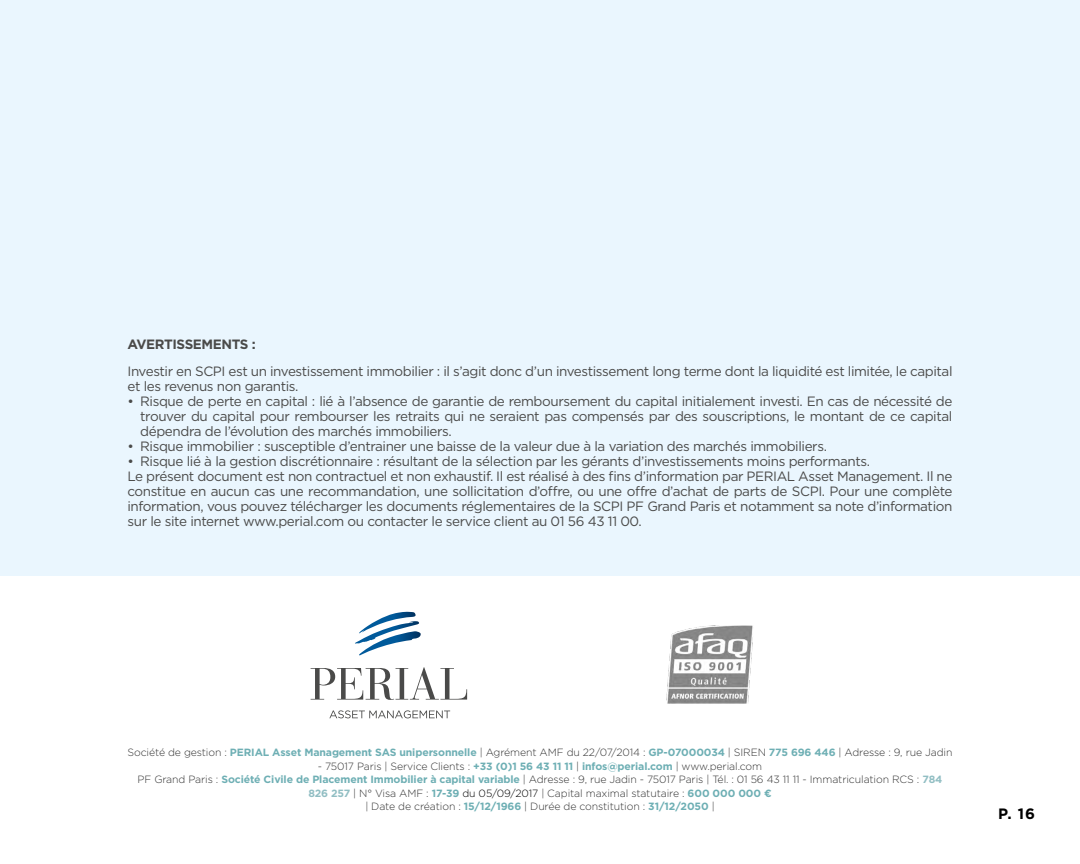
<style>
.page{position:relative;width:1080px;height:864px;background:#fff}
.page>*{position:absolute;margin:0;border:0;box-sizing:border-box;transform-origin:0 0}
.t1{font:700 15px "Gotham";color:#000}
.t2{font:13.5px/15px "Gotham";letter-spacing:-.03em;color:#4a4a49}
.t3{font:700 13.5px "Gotham";letter-spacing:-.03em;color:#4a4a49}
.t4{font:300 10.5px/13.5px "Gotham";letter-spacing:-.01em;color:#333;text-align:center}
.s1{font-weight:700;color:#6eafb4}
.s2{font-weight:700;color:#91bec3}
.s3{color:#000}
</style>
<div class="page">
<div style="left:0;top:0;width:1080px;height:576px;background:#eaf6fe"></div>
<svg style="left:329px;top:710px;width:121px;height:8px"></svg>
<svg style="left:311px;top:667px;width:156px;height:33px"></svg>
<svg style="left:355px;top:612px;width:66px;height:44px"></svg>
<img style="left:667px;top:626px;width:86px;height:77px">
<p class="t3" style="left:127px;top:335px;width:130px">AVERTISSEMENTS :</p>
<p class="t2" style="left:127px;top:363px;width:827px">Investir en SCPI est un investissement immobilier : il s’agit donc d’un investissement long terme dont la liquidité est limitée, le capital et les revenus non garantis.</p>
<p class="t2" style="left:140px;top:393px;width:814px;text-align:justify;text-indent:-13px">• Risque de perte en capital : lié à l’absence de garantie de remboursement du capital initialement investi. En cas de nécessité de trouver du capital pour rembourser les retraits qui ne seraient pas compensés par des souscriptions, le montant de ce capital dépendra de l’évolution des marchés immobiliers.</p>
<p class="t2" style="left:127px;top:438px;width:701px">• Risque immobilier : susceptible d’entrainer une baisse de la valeur due à la variation des marchés immobiliers.</p>
<p class="t2" style="left:127px;top:453px;width:827px">• Risque lié à la gestion discrétionnaire : résultant de la sélection par les gérants d’investissements moins performants.<br>Le présent document est non contractuel et non exhaustif. Il est réalisé à des fins d’information par PERIAL Asset Management. Il ne constitue en aucun cas une recommandation, une sollicitation d’offre, ou une offre d’achat de parts de SCPI. Pour une complète information, vous pouvez télécharger les documents réglementaires de la SCPI PF Grand Paris et notamment sa note d’information sur le site internet www.perial.com ou contacter le service client au 01 56 43 11 00.</p>
<p class="t4" style="left:128px;top:745px;width:827px">Société de gestion : <span class="s1">PERIAL Asset Management SAS unipersonnelle</span> | Agrément AMF du 22/07/2014 : <span class="s1">GP-07000034</span> | SIREN <span class="s1">775 696 446</span> | Adresse : 9, rue Jadin</p>
<p class="t4" style="left:138px;top:759px;width:806px">- 75017 Paris | Service Clients : <span class="s1">+33 (0)1 56 43 11 11</span> | <span class="s1">infos@perial.com</span> | www.perial.com<br>PF Grand Paris : <span class="s1">Société Civile de Placement Immobilier à capital variable</span> | Adresse : 9, rue Jadin - 75017 Paris | Tél. : 01 56 43 11 11 - Immatriculation RCS : <span class="s2">784<br>826 257</span> | N° Visa AMF : <span class="s1">17-39</span> <span class="s3">du 05/09/2017</span> | Capital maximal statutaire : <span class="s1">600 000 000 €<br></span>| Date de création : <span class="s1">15/12/1966</span> | Durée de constitution : <span class="s1">31/12/2050</span> |</p>
<p class="t1" style="left:998px;top:804px;width:38px">P. 16</p>
</div>
